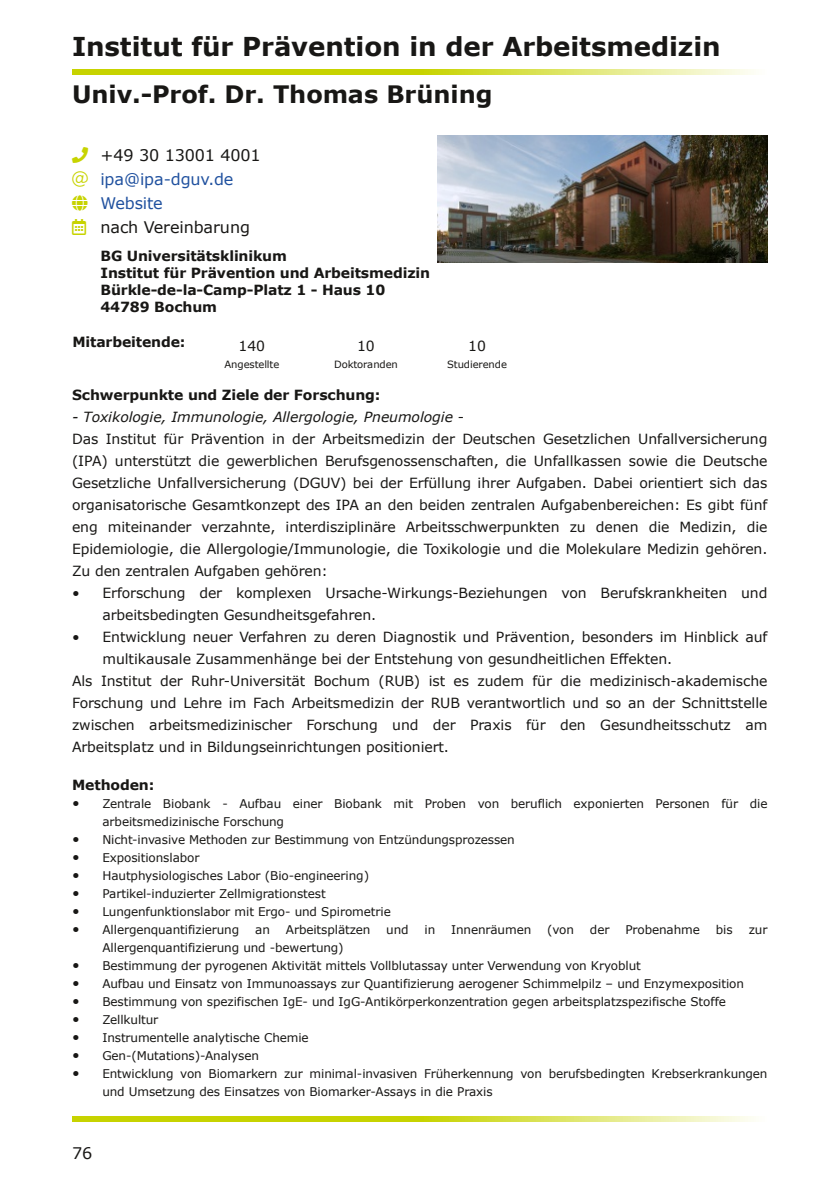
<style>
.page{position:relative;width:840px;height:1191px;background:#fff}
.page>*{position:absolute;margin:0;border:0;box-sizing:border-box;transform-origin:0 0}
.t1{font:700 26px "Verdana";letter-spacing:-.005em;color:#181715}
.t2{font:700 24px "Verdana";letter-spacing:-.005em;color:#181715}
.t3{font:16px "Verdana";letter-spacing:-.01em;color:#181715}
.t4{font:16px/24px "Verdana";letter-spacing:-.01em;color:#20519f}
.t5{font:14px/22px "Verdana";letter-spacing:-.005em;color:#181715}
.t6{font:700 14px/17px "Verdana";letter-spacing:-.01em;color:#181715}
.t7{font:12px/18px "Verdana";letter-spacing:-.01em;color:#181715}
.t8{font:10px "Verdana";letter-spacing:-.01em;color:#181715}
.s1{color:#c7d300}
.s2{font-style:italic}
.s3{font-size:14px}
</style>
<div class="page">
<svg style="left:72px;top:69px;width:682px;height:6px;background:#d4dd3b"></svg>
<svg style="left:72px;top:1116px;width:682px;height:5px;background:#d4dd3b"></svg>
<img style="left:437px;top:136px;width:330px;height:127px">
<h1 class="t1" style="left:72px;top:30px;width:649px">Institut für Prävention in der Arbeitsmedizin</h1>
<h2 class="t2" style="left:72px;top:79px;width:421px">Univ.-Prof. Dr. Thomas Brüning</h2>
<p class="t3" style="left:100px;top:145px;width:161px">+49 30 13001 4001</p>
<p class="t4" style="left:100px;top:167px;width:134px">ipa@ipa-dguv.de<br>Website</p>
<p class="t3" style="left:72px;top:217px;width:179px"><span class="s1">▲</span> nach Vereinbarung</p>
<p class="t6" style="left:100px;top:246px;width:331px">BG Universitätsklinikum<br>Institut für Prävention und Arbeitsmedizin<br>Bürkle-de-la-Camp-Platz 1 - Haus 10<br>44789 Bochum</p>
<p class="t6" style="left:72px;top:333px;width:115px">Mitarbeitende:</p>
<p class="t5" style="left:238px;top:334px;width:28px">140</p>
<p class="t5" style="left:357px;top:334px;width:19px">10</p>
<p class="t5" style="left:468px;top:334px;width:19px">10</p>
<p class="t8" style="left:224px;top:358px;width:56px">Angestellte</p>
<p class="t8" style="left:334px;top:358px;width:65px">Doktoranden</p>
<p class="t8" style="left:447px;top:358px;width:61px">Studierende</p>
<p class="t6" style="left:72px;top:386px;width:310px">Schwerpunkte und Ziele der Forschung:</p>
<p class="t5" style="left:72px;top:405px;width:696px"><span class="s2">- Toxikologie, Immunologie, Allergologie, Pneumologie</span> -<br>Das Institut für Prävention in der Arbeitsmedizin der Deutschen Gesetzlichen Unfallversicherung (IPA) unterstützt die gewerblichen Berufsgenossenschaften, die Unfallkassen sowie die Deutsche Gesetzliche Unfallversicherung (DGUV) bei der Erfüllung ihrer Aufgaben. Dabei orientiert sich das organisatorische Gesamtkonzept des IPA an den beiden zentralen Aufgabenbereichen: Es gibt fünf eng miteinander verzahnte, interdisziplinäre Arbeitsschwerpunkten zu denen die Medizin, die Epidemiologie, die Allergologie/Immunologie, die Toxikologie und die Molekulare Medizin gehören.<br>Zu den zentralen Aufgaben gehören:</p>
<p class="t5" style="left:102px;top:581px;width:666px;text-indent:-30px">• Erforschung der komplexen Ursache-Wirkungs-Beziehungen von Berufskrankheiten und arbeitsbedingten Gesundheitsgefahren.</p>
<p class="t5" style="left:72px;top:625px;width:696px">• Entwicklung neuer Verfahren zu deren Diagnostik und Prävention, besonders im Hinblick auf</p>
<p class="t5" style="left:102px;top:647px;width:571px">multikausale Zusammenhänge bei der Entstehung von gesundheitlichen Effekten.</p>
<p class="t5" style="left:72px;top:669px;width:696px">Als Institut der Ruhr-Universität Bochum (RUB) ist es zudem für die medizinisch-akademische</p>
<p class="t5" style="left:72px;top:691px;width:696px">Forschung und Lehre im Fach Arbeitsmedizin der RUB verantwortlich und so an der Schnittstelle</p>
<p class="t5" style="left:72px;top:713px;width:696px">zwischen arbeitsmedizinischer Forschung und der Praxis für den Gesundheitsschutz am</p>
<p class="t5" style="left:72px;top:735px;width:378px">Arbeitsplatz und in Bildungseinrichtungen positioniert.</p>
<p class="t6" style="left:72px;top:776px;width:84px">Methoden:</p>
<p class="t7" style="left:102px;top:794px;width:666px;text-indent:-30px"><span class="s3">•</span> Zentrale Biobank - Aufbau einer Biobank mit Proben von beruflich exponierten Personen für die arbeitsmedizinische Forschung</p>
<p class="t7" style="left:72px;top:830px;width:444px"><span class="s3">•</span> Nicht-invasive Methoden zur Bestimmung von Entzündungsprozessen</p>
<p class="t7" style="left:72px;top:848px;width:129px"><span class="s3">•</span> Expositionslabor</p>
<p class="t7" style="left:72px;top:866px;width:298px"><span class="s3">•</span> Hautphysiologisches Labor (Bio-engineering)</p>
<p class="t7" style="left:72px;top:884px;width:255px"><span class="s3">•</span> Partikel-induzierter Zellmigrationstest</p>
<p class="t7" style="left:72px;top:902px;width:320px"><span class="s3">•</span> Lungenfunktionslabor mit Ergo- und Spirometrie</p>
<p class="t7" style="left:72px;top:920px;width:168px"><span class="s3">•</span> Allergenquantifizierung</p>
<p class="t7" style="left:255px;top:920px;width:16px">an</p>
<p class="t7" style="left:285px;top:920px;width:86px">Arbeitsplätzen</p>
<p class="t7" style="left:386px;top:920px;width:24px">und</p>
<p class="t7" style="left:424px;top:920px;width:12px">in</p>
<p class="t7" style="left:451px;top:920px;width:81px">Innenräumen</p>
<p class="t7" style="left:546px;top:920px;width:28px">(von</p>
<p class="t7" style="left:589px;top:920px;width:21px">der</p>
<p class="t7" style="left:625px;top:920px;width:76px">Probenahme</p>
<p class="t7" style="left:715px;top:920px;width:18px">bis</p>
<p class="t7" style="left:748px;top:920px;width:20px">zur</p>
<p class="t7" style="left:102px;top:938px;width:243px">Allergenquantifizierung und -bewertung)</p>
<p class="t7" style="left:72px;top:956px;width:570px"><span class="s3">•</span> Bestimmung der pyrogenen Aktivität mittels Vollblutassay unter Verwendung von Kryoblut</p>
<p class="t7" style="left:72px;top:974px;width:673px"><span class="s3">•</span> Aufbau und Einsatz von Immunoassays zur Quantifizierung aerogener Schimmelpilz – und Enzymexposition</p>
<p class="t7" style="left:72px;top:992px;width:655px"><span class="s3">•</span> Bestimmung von spezifischen IgE- und IgG-Antikörperkonzentration gegen arbeitsplatzspezifische Stoffe</p>
<p class="t7" style="left:72px;top:1010px;width:88px"><span class="s3">•</span> Zellkultur</p>
<p class="t7" style="left:72px;top:1028px;width:238px"><span class="s3">•</span> Instrumentelle analytische Chemie</p>
<p class="t7" style="left:72px;top:1046px;width:188px"><span class="s3">•</span> Gen-(Mutations)-Analysen</p>
<p class="t7" style="left:102px;top:1064px;width:666px;text-indent:-30px"><span class="s3">•</span> Entwicklung von Biomarkern zur minimal-invasiven Früherkennung von berufsbedingten Krebserkrankungen und Umsetzung des Einsatzes von Biomarker-Assays in die Praxis</p>
<p class="t3" style="left:72px;top:1143px;width:22px">76</p>
</div>
